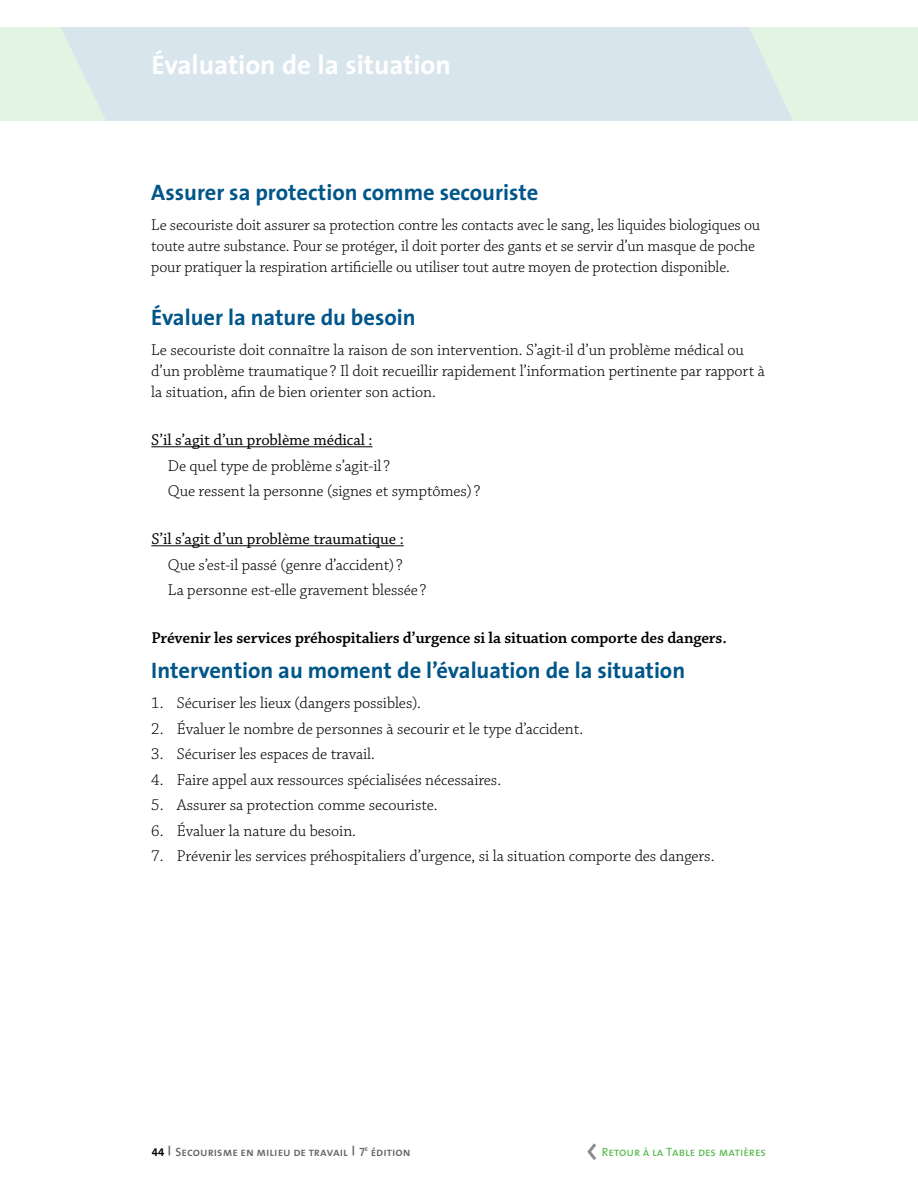
<style>
.page{position:relative;width:918px;height:1188px;background:#fff}
.page>*{position:absolute;margin:0;border:0;box-sizing:border-box;transform-origin:0 0}
.t1{font:700 27px "The Sans";color:#fff}
.t2{font:700 22.5px "The Sans";color:#005689}
.t3{font:300 16.5px/21px "Chaparral Pro";letter-spacing:-.005em;color:#000}
.t4{font:600 16.5px "Chaparral Pro";letter-spacing:-.01em;color:#000}
.t5{font:16.5px "Chaparral Pro";letter-spacing:-.005em;color:#000}
.t6{font:12px "The Sans Semi Bold Caps";color:#65696e}
.t7{font:12px "The Sans Caps";color:#54b948}
.s1{font-family:"The Sans Bold Caps";font-size:11.25px;color:#000}
</style>
<div class="page">
<svg style="left:0;top:27px;width:918px;height:94px;background:#dbe8e9"></svg>
<hr style="left:151px;top:446px;width:222px;height:1px;background:#000">
<hr style="left:151px;top:545px;width:253px;height:1px;background:#000">
<svg style="left:587px;top:1143px;width:9px;height:17px"></svg>
<h1 class="t1" style="left:152px;top:42px;width:301px">Évaluation de la situation</h1>
<h2 class="t2" style="left:151px;top:173px;width:389px">Assurer sa protection comme secouriste</h2>
<p class="t3" style="left:151px;top:215px;width:610px">Le secouriste doit assurer sa protection contre les contacts avec le sang, les liquides biologiques ou toute autre substance. Pour se protéger, il doit porter des gants et se servir d’un masque de poche pour pratiquer la respiration artificielle ou utiliser tout autre moyen de protection disponible.</p>
<h2 class="t2" style="left:151px;top:299px;width:266px">Évaluer la nature du besoin</h2>
<p class="t3" style="left:151px;top:340px;width:615px">Le secouriste doit connaître la raison de son intervention. S’agit-il d’un problème médical ou d’un problème traumatique ? Il doit recueillir rapidement l’information pertinente par rapport à la situation, afin de bien orienter son action.</p>
<p class="t5" style="left:151px;top:431px;width:223px">S’il s’agit d’un problème médical :</p>
<p class="t3" style="left:168px;top:453px;width:314px;line-height:25.5px">De quel type de problème s’agit-il ?<br>Que ressent la personne (signes et symptômes) ?</p>
<p class="t5" style="left:151px;top:530px;width:254px">S’il s’agit d’un problème traumatique :</p>
<p class="t3" style="left:168px;top:552px;width:260px;line-height:25.5px">Que s’est-il passé (genre d’accident) ?<br>La personne est-elle gravement blessée ?</p>
<p class="t4" style="left:151px;top:629px;width:577px">Prévenir les services préhospitaliers d’urgence si la situation comporte des dangers.</p>
<h2 class="t2" style="left:151px;top:652px;width:535px">Intervention au moment de l’évaluation de la situation</h2>
<p class="t3" style="left:151px;top:693px;width:271px">1. Sécuriser les lieux (dangers possibles).</p>
<p class="t3" style="left:151px;top:719px;width:433px">2. Évaluer le nombre de personnes à secourir et le type d’accident.</p>
<p class="t3" style="left:151px;top:744px;width:225px">3. Sécuriser les espaces de travail.</p>
<p class="t3" style="left:151px;top:770px;width:351px">4. Faire appel aux ressources spécialisées nécessaires.</p>
<p class="t3" style="left:151px;top:795px;width:288px">5. Assurer sa protection comme secouriste.</p>
<p class="t3" style="left:151px;top:821px;width:206px">6. Évaluer la nature du besoin.</p>
<p class="t3" style="left:151px;top:846px;width:565px">7. Prévenir les services préhospitaliers d’urgence, si la situation comporte des dangers.</p>
<p class="t6" style="left:152px;top:1142px;width:260px"><span class="s1">44</span> <sup>|</sup> Secourisme en milieu de travail <sup>|</sup> 7<sup>e</sup> édition</p>
<p class="t7" style="left:602px;top:1142px;width:166px">Retour à la Table des matières</p>
</div>
